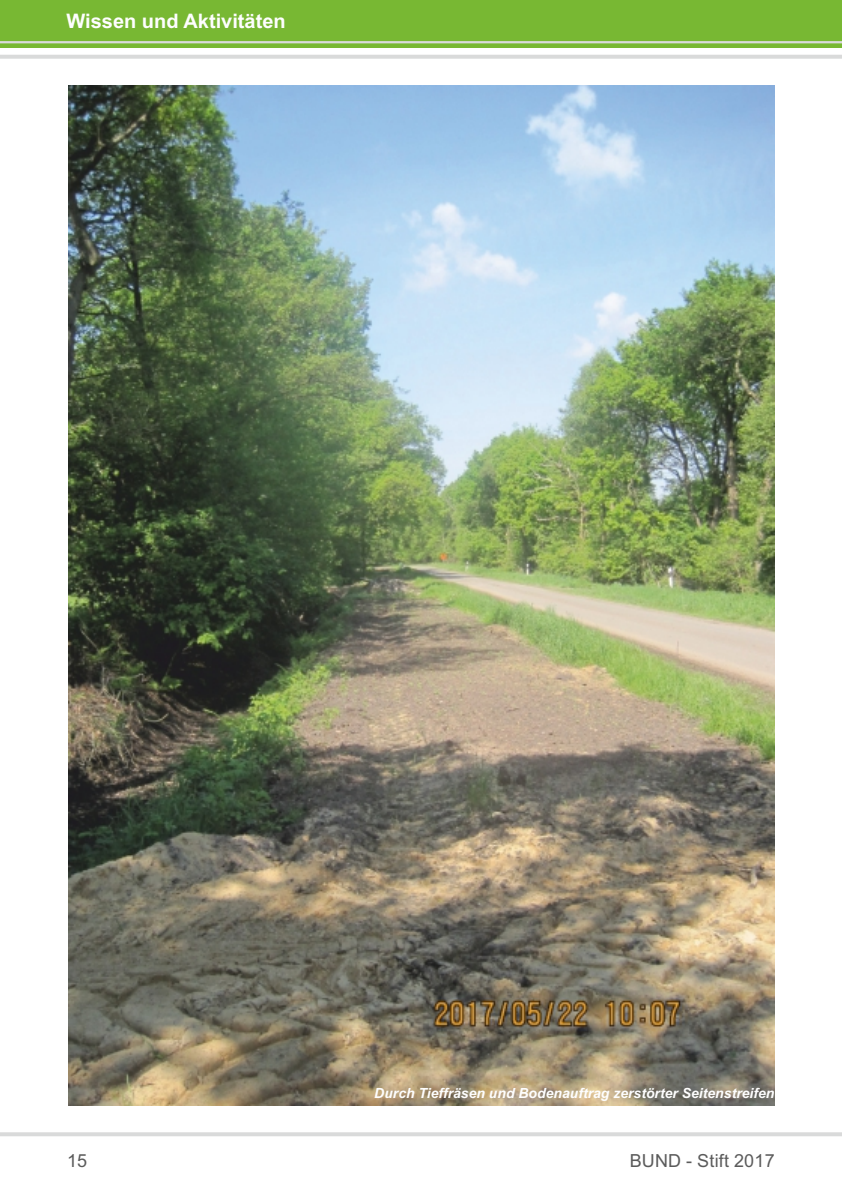
<style>
.page{position:relative;width:842px;height:1191px;background:#fff}
.page>*{position:absolute;margin:0;border:0;box-sizing:border-box;transform-origin:0 0}
.t1{font:700 20px "Arial";color:#fefefe}
.t2{font:18px "Arial";letter-spacing:.01em;color:#5b5b5b}
.t3{font:italic 700 14px "Arial";color:#fefefe}
</style>
<div class="page">
<div style="left:0;top:0;width:842px;height:48px;background:#78b833"></div>
<hr style="left:0;top:41px;width:842px;height:2px;background:#d9dada">
<hr style="left:0;top:55px;width:842px;height:4px;background:#d9dada">
<hr style="left:0;top:1132px;width:842px;height:4px;background:#d9dada">
<img style="left:69px;top:85px;width:705px;height:1021px">
<h1 class="t1" style="left:67px;top:14px;width:221px">Wissen und Aktivitäten</h1>
<p class="t2" style="left:67px;top:1153px;width:22px">15</p>
<p class="t3" style="left:374px;top:1088px;width:402px">Durch Tieffräsen und Bodenauftrag zerstörter Seitenstreifen</p>
<p class="t2" style="left:630px;top:1153px;width:147px">BUND - Stift 2017</p>
</div>
